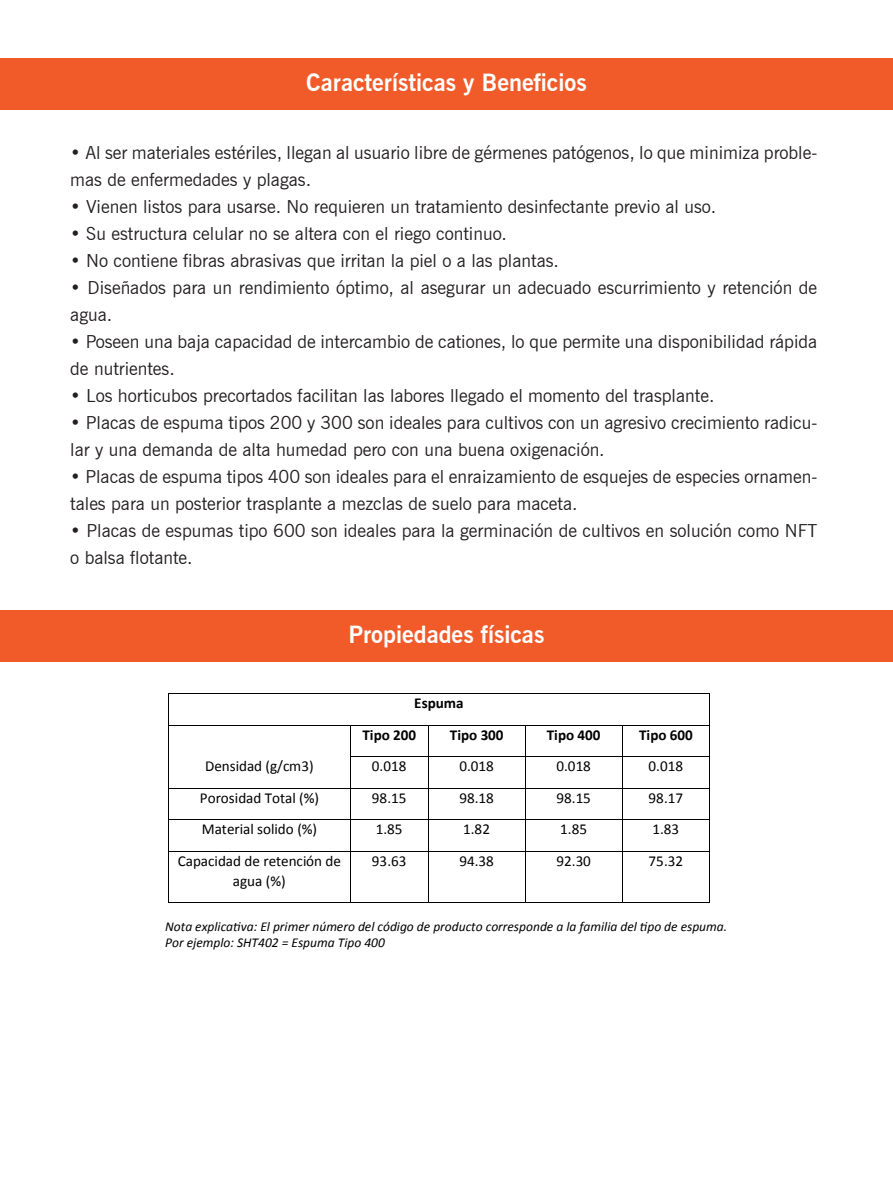
<style>
.page{position:relative;width:893px;height:1191px;background:#fff}
.page>*{position:absolute;margin:0;border:0;box-sizing:border-box;transform-origin:0 0}
.t1{font:700 23.55px "News Gothic BT";color:#fff}
.t2{font:18px/27px "News Gothic BT";color:#231f20}
.t3{font:15.15px/19.8px "Calibri";color:#010101;text-align:center}
.t4{font:700 15.15px "Calibri";letter-spacing:-.005em;color:#010101}
.t5{font:italic 13.5px/16.2px "Calibri";color:#010101}
</style>
<div class="page">
<div style="left:0;top:58px;width:893px;height:51px;background:#f15a29"></div>
<div style="left:0;top:610px;width:893px;height:51px;background:#f15a29"></div>
<hr style="left:169px;top:693px;width:540px;height:1px;background:#010101">
<hr style="left:168px;top:694px;width:1px;height:30px;background:#010101">
<hr style="left:168px;top:725px;width:1px;height:31px;background:#010101">
<hr style="left:168px;top:757px;width:1px;height:30px;background:#010101">
<hr style="left:168px;top:788px;width:1px;height:31px;background:#010101">
<hr style="left:168px;top:820px;width:1px;height:31px;background:#010101">
<hr style="left:168px;top:851px;width:1px;height:51px;background:#010101">
<hr style="left:709px;top:694px;width:1px;height:30px;background:#010101">
<hr style="left:169px;top:724px;width:181px;height:1px;background:#010101">
<hr style="left:351px;top:724px;width:77px;height:1px;background:#010101">
<hr style="left:428px;top:724px;width:97px;height:1px;background:#010101">
<hr style="left:525px;top:724px;width:97px;height:1px;background:#010101">
<hr style="left:622px;top:724px;width:87px;height:1px;background:#010101">
<hr style="left:350px;top:725px;width:1px;height:31px;background:#010101">
<hr style="left:428px;top:725px;width:1px;height:31px;background:#010101">
<hr style="left:525px;top:725px;width:1px;height:31px;background:#010101">
<hr style="left:622px;top:725px;width:1px;height:31px;background:#010101">
<hr style="left:709px;top:725px;width:1px;height:31px;background:#010101">
<hr style="left:351px;top:756px;width:77px;height:1px;background:#010101">
<hr style="left:428px;top:756px;width:97px;height:1px;background:#010101">
<hr style="left:525px;top:756px;width:97px;height:1px;background:#010101">
<hr style="left:622px;top:756px;width:87px;height:1px;background:#010101">
<hr style="left:350px;top:757px;width:1px;height:30px;background:#010101">
<hr style="left:428px;top:757px;width:1px;height:30px;background:#010101">
<hr style="left:525px;top:757px;width:1px;height:30px;background:#010101">
<hr style="left:622px;top:757px;width:1px;height:30px;background:#010101">
<hr style="left:709px;top:757px;width:1px;height:30px;background:#010101">
<hr style="left:169px;top:787px;width:181px;height:1px;background:#010101">
<hr style="left:351px;top:787px;width:77px;height:1px;background:#010101">
<hr style="left:428px;top:787px;width:97px;height:1px;background:#010101">
<hr style="left:525px;top:787px;width:97px;height:1px;background:#010101">
<hr style="left:622px;top:787px;width:87px;height:1px;background:#010101">
<hr style="left:350px;top:788px;width:1px;height:31px;background:#010101">
<hr style="left:428px;top:788px;width:1px;height:31px;background:#010101">
<hr style="left:525px;top:788px;width:1px;height:31px;background:#010101">
<hr style="left:622px;top:788px;width:1px;height:31px;background:#010101">
<hr style="left:709px;top:788px;width:1px;height:31px;background:#010101">
<hr style="left:169px;top:819px;width:181px;height:1px;background:#010101">
<hr style="left:351px;top:819px;width:77px;height:1px;background:#010101">
<hr style="left:428px;top:819px;width:97px;height:1px;background:#010101">
<hr style="left:525px;top:819px;width:97px;height:1px;background:#010101">
<hr style="left:622px;top:819px;width:87px;height:1px;background:#010101">
<hr style="left:350px;top:820px;width:1px;height:31px;background:#010101">
<hr style="left:428px;top:820px;width:1px;height:31px;background:#010101">
<hr style="left:525px;top:820px;width:1px;height:31px;background:#010101">
<hr style="left:622px;top:820px;width:1px;height:31px;background:#010101">
<hr style="left:709px;top:820px;width:1px;height:31px;background:#010101">
<hr style="left:169px;top:851px;width:181px;height:1px;background:#010101">
<hr style="left:351px;top:851px;width:77px;height:1px;background:#010101">
<hr style="left:428px;top:851px;width:97px;height:1px;background:#010101">
<hr style="left:525px;top:851px;width:97px;height:1px;background:#010101">
<hr style="left:622px;top:851px;width:87px;height:1px;background:#010101">
<hr style="left:169px;top:902px;width:181px;height:1px;background:#010101">
<hr style="left:350px;top:851px;width:1px;height:51px;background:#010101">
<hr style="left:351px;top:902px;width:77px;height:1px;background:#010101">
<hr style="left:428px;top:851px;width:1px;height:51px;background:#010101">
<hr style="left:428px;top:902px;width:97px;height:1px;background:#010101">
<hr style="left:525px;top:851px;width:1px;height:51px;background:#010101">
<hr style="left:525px;top:902px;width:97px;height:1px;background:#010101">
<hr style="left:622px;top:851px;width:1px;height:51px;background:#010101">
<hr style="left:622px;top:902px;width:87px;height:1px;background:#010101">
<hr style="left:709px;top:851px;width:1px;height:51px;background:#010101">
<h1 class="t1" style="left:306px;top:68px;width:282px">Características y Beneficios</h1>
<p class="t2" style="left:70px;top:138px;width:748px">• Al ser materiales estériles, llegan al usuario libre de gérmenes patógenos, lo que minimiza proble&shy;mas de enfermedades y plagas.</p>
<p class="t2" style="left:70px;top:192px;width:647px">• Vienen listos para usarse. No requieren un tratamiento desinfectante previo al uso.</p>
<p class="t2" style="left:70px;top:219px;width:438px">• Su estructura celular no se altera con el riego continuo.</p>
<p class="t2" style="left:70px;top:246px;width:490px">• No contiene fibras abrasivas que irritan la piel o a las plantas.</p>
<p class="t2" style="left:70px;top:273px;width:748px">• Diseñados para un rendimiento óptimo, al asegurar un adecuado escurrimiento y retención de agua.</p>
<p class="t2" style="left:70px;top:327px;width:748px">• Poseen una baja capacidad de intercambio de cationes, lo que permite una disponibilidad rápida de nutrientes.</p>
<p class="t2" style="left:70px;top:381px;width:646px">• Los horticubos precortados facilitan las labores llegado el momento del trasplante.</p>
<p class="t2" style="left:70px;top:408px;width:748px">• Placas de espuma tipos 200 y 300 son ideales para cultivos con un agresivo crecimiento radicu&shy;lar y una demanda de alta humedad pero con una buena oxigenación.</p>
<p class="t2" style="left:70px;top:462px;width:748px">• Placas de espuma tipos 400 son ideales para el enraizamiento de esquejes de especies ornamen&shy;tales para un posterior trasplante a mezclas de suelo para maceta.</p>
<p class="t2" style="left:70px;top:516px;width:748px">• Placas de espumas tipo 600 son ideales para la germinación de cultivos en solución como NFT o balsa flotante.</p>
<h1 class="t1" style="left:349px;top:620px;width:197px">Propiedades físicas</h1>
<p class="t3" style="left:205px;top:755px;width:110px">Densidad (g/cm3)</p>
<p class="t4" style="left:414px;top:693px;width:51px">Espuma</p>
<p class="t4" style="left:362px;top:725px;width:55px">Tipo 200</p>
<p class="t4" style="left:450px;top:725px;width:55px">Tipo 300</p>
<p class="t4" style="left:547px;top:725px;width:55px">Tipo 400</p>
<p class="t4" style="left:639px;top:725px;width:55px">Tipo 600</p>
<p class="t3" style="left:372px;top:756px;width:36px">0.018</p>
<p class="t3" style="left:459px;top:756px;width:36px">0.018</p>
<p class="t3" style="left:556px;top:756px;width:36px">0.018</p>
<p class="t3" style="left:649px;top:756px;width:36px">0.018</p>
<p class="t3" style="left:200px;top:787px;width:121px">Porosidad Total (%)</p>
<p class="t3" style="left:372px;top:787px;width:36px">98.15</p>
<p class="t3" style="left:459px;top:787px;width:36px">98.18</p>
<p class="t3" style="left:556px;top:787px;width:36px">98.15</p>
<p class="t3" style="left:649px;top:787px;width:36px">98.17</p>
<p class="t3" style="left:202px;top:819px;width:117px">Material solido (%)</p>
<p class="t3" style="left:376px;top:819px;width:28px">1.85</p>
<p class="t3" style="left:463px;top:819px;width:28px">1.82</p>
<p class="t3" style="left:560px;top:819px;width:28px">1.85</p>
<p class="t3" style="left:652px;top:819px;width:28px">1.83</p>
<p class="t3" style="left:178px;top:851px;width:165px">Capacidad de retención de agua (%)</p>
<p class="t3" style="left:372px;top:851px;width:36px">93.63</p>
<p class="t3" style="left:459px;top:851px;width:36px">94.38</p>
<p class="t3" style="left:556px;top:851px;width:36px">92.30</p>
<p class="t3" style="left:649px;top:851px;width:36px">75.32</p>
<p class="t5" style="left:165px;top:918px;width:563px">Nota explicativa: El primer número del código de producto corresponde a la familia del tipo de espuma.<br>Por ejemplo: SHT402 = Espuma Tipo 400</p>
</div>
